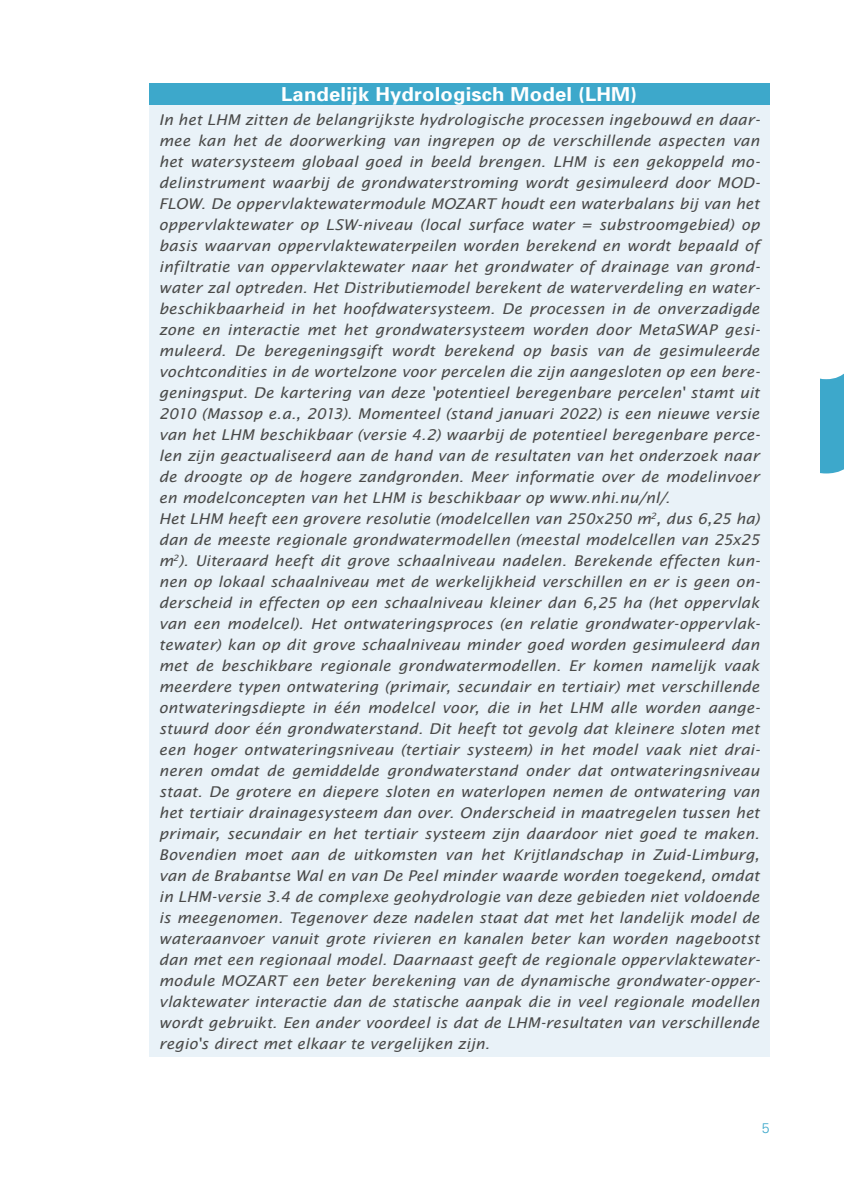
<style>
.page{position:relative;width:844px;height:1191px;background:#fff}
.page>*{position:absolute;margin:0;border:0;box-sizing:border-box;transform-origin:0 0}
.t1{font:700 19.25px "Univers";letter-spacing:.01em;color:#fff;scale:1.05 1}
.t2{font:italic 14.88px/21px "Lucida Sans";letter-spacing:.005em;color:#4a4a49;scale:1.05 1}
.t3{font:300 14px "Univers";color:#3da8cb}
</style>
<div class="page">
<div style="left:820px;top:374px;width:23px;height:99px;background:#3da8cb"></div>
<div style="left:149px;top:84px;width:620px;height:972px;background:#e9f2f8"></div>
<div style="left:149px;top:84px;width:620px;height:21px;background:#3da8cb"></div>
<p class="t1" style="left:281px;top:81px;width:340px">Landelijk Hydrologisch Model (LHM)</p>
<p class="t2" style="left:159px;top:109px;width:573px">In het LHM zitten de belangrijkste hydrologische processen ingebouwd en daar&shy;mee kan het de doorwerking van ingrepen op de verschillende aspecten van het watersysteem globaal goed in beeld brengen. LHM is een gekoppeld mo&shy;delinstrument waarbij de grondwaterstroming wordt gesimuleerd door MOD-FLOW. De oppervlaktewatermodule MOZART houdt een waterbalans bij van het oppervlaktewater op LSW-niveau (local surface water = substroomgebied) op basis waarvan oppervlaktewaterpeilen worden berekend en wordt bepaald of infiltratie van oppervlaktewater naar het grondwater of drainage van grond&shy;water zal optreden. Het Distributiemodel berekent de waterverdeling en water&shy;beschikbaarheid in het hoofdwatersysteem. De processen in de onverzadigde zone en interactie met het grondwatersysteem worden door MetaSWAP gesi&shy;muleerd. De beregeningsgift wordt berekend op basis van de gesimuleerde vochtcondities in de wortelzone voor percelen die zijn aangesloten op een bere&shy;geningsput. De kartering van deze 'potentieel beregenbare percelen' stamt uit 2010 (Massop e.a., 2013). Momenteel (stand januari 2022) is een nieuwe versie van het LHM beschikbaar (versie 4.2) waarbij de potentieel beregenbare perce&shy;len zijn geactualiseerd aan de hand van de resultaten van het onderzoek naar de droogte op de hogere zandgronden. Meer informatie over de modelinvoer en modelconcepten van het LHM is beschikbaar op www.nhi.nu/nl/.<br>Het LHM heeft een grovere resolutie (modelcellen van 250x250 m<sup>2</sup>, dus 6,25 ha) dan de meeste regionale grondwatermodellen (meestal modelcellen van 25x25 m<sup>2</sup>). Uiteraard heeft dit grove schaalniveau nadelen. Berekende effecten kun&shy;nen op lokaal schaalniveau met de werkelijkheid verschillen en er is geen on&shy;derscheid in effecten op een schaalniveau kleiner dan 6,25 ha (het oppervlak van een modelcel). Het ontwateringsproces (en relatie grondwater-oppervlak&shy;tewater) kan op dit grove schaalniveau minder goed worden gesimuleerd dan met de beschikbare regionale grondwatermodellen. Er komen namelijk vaak meerdere typen ontwatering (primair, secundair en tertiair) met verschillende ontwateringsdiepte in één modelcel voor, die in het LHM alle worden aange&shy;stuurd door één grondwaterstand. Dit heeft tot gevolg dat kleinere sloten met een hoger ontwateringsniveau (tertiair systeem) in het model vaak niet drai&shy;neren omdat de gemiddelde grondwaterstand onder dat ontwateringsniveau staat. De grotere en diepere sloten en waterlopen nemen de ontwatering van het tertiair drainagesysteem dan over. Onderscheid in maatregelen tussen het primair, secundair en het tertiair systeem zijn daardoor niet goed te maken.<br>Bovendien moet aan de uitkomsten van het Krijtlandschap in Zuid-Limburg, van de Brabantse Wal en van De Peel minder waarde worden toegekend, omdat in LHM-versie 3.4 de complexe geohydrologie van deze gebieden niet voldoende is meegenomen. Tegenover deze nadelen staat dat met het landelijk model de wateraanvoer vanuit grote rivieren en kanalen beter kan worden nagebootst dan met een regionaal model. Daarnaast geeft de regionale oppervlaktewater&shy;module MOZART een beter berekening van de dynamische grondwater-opper&shy;vlaktewater interactie dan de statische aanpak die in veel regionale modellen wordt gebruikt. Een ander voordeel is dat de LHM-resultaten van verschillende regio's direct met elkaar te vergelijken zijn.</p>
<p class="t3" style="left:761px;top:1120px;width:9px">5</p>
</div>
